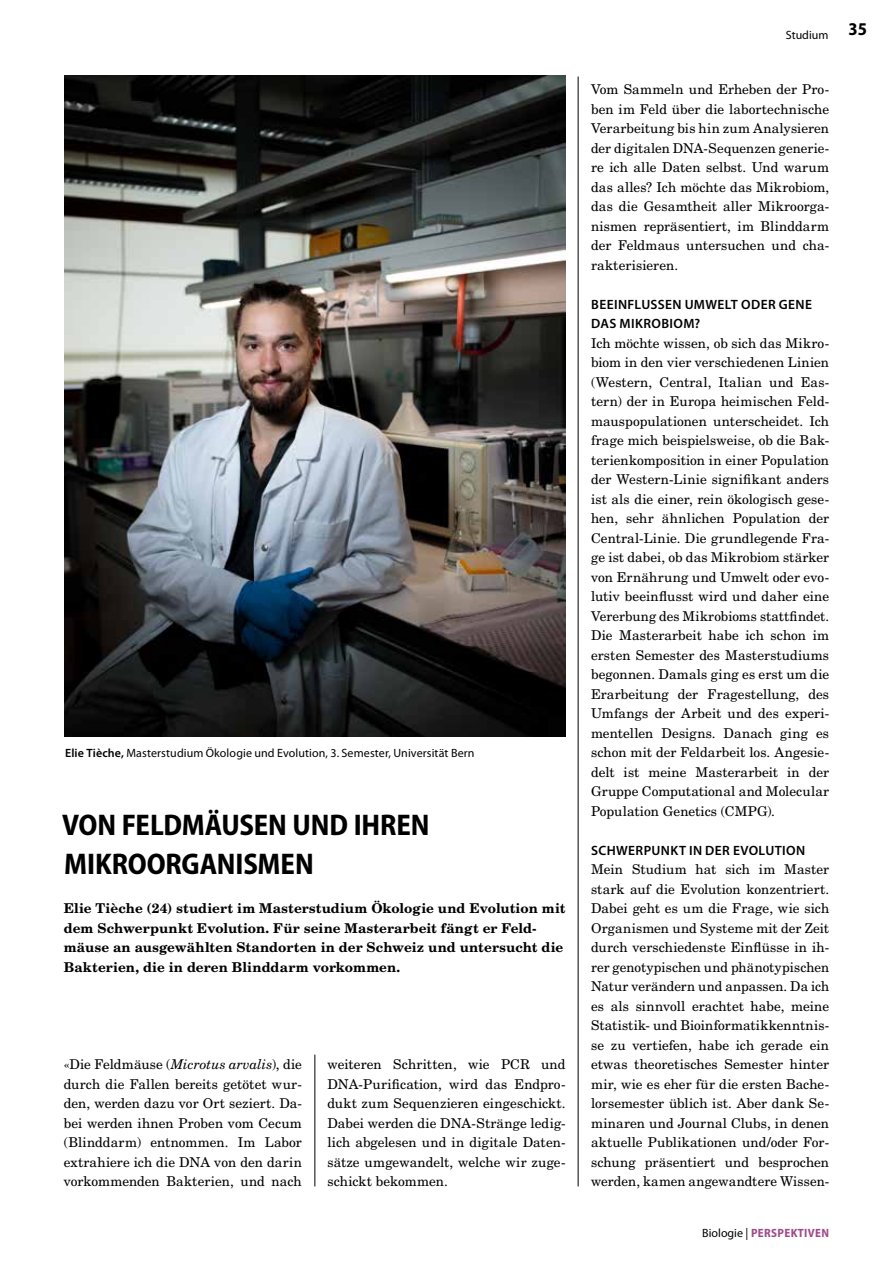
<style>
.page{position:relative;width:893px;height:1263px;background:#fff}
.page>*{position:absolute;margin:0;border:0;box-sizing:border-box;transform-origin:0 0}
.t1{font:700 semi-condensed 30px/39px "Myriad Pro";letter-spacing:-.005em;color:#000}
.t2{font:700 semi-condensed 18px "Myriad Pro";color:#000}
.t3{font:13.5px/19.5px "New Century Schlbk LT Std";color:#000;text-align:justify}
.t4{font:700 13.5px/19.5px "New Century Schlbk LT Std";letter-spacing:.005em;color:#000}
.t5{font:600 13.5px/19.5px "Myriad Pro";letter-spacing:.03em;color:#000}
.t6{font:12px "Myriad Pro";letter-spacing:.01em;color:#000}
.t7{font:700 semi-condensed 12px "Myriad Pro";letter-spacing:.03em;color:#9d4a8b}
.s1{font-weight:600}
.s2{font-style:italic}
.s3{font-weight:400;font-stretch:normal;color:#000}
</style>
<div class="page">
<hr style="left:578px;top:77px;width:1px;height:1109px;background:#000">
<hr style="left:315px;top:1054px;width:1px;height:132px;background:#000">
<img style="left:64px;top:75px;width:502px;height:661px">
<p class="t6" style="left:65px;top:746px;width:411px"><span class="s1">Elie Tièche,</span> Masterstudium Ökologie und Evolution, 3. Semester, Universität Bern</p>
<h1 class="t1" style="left:62px;top:805px;width:369px">VON FELDMÄUSEN UND IHREN<br>MIKROORGANISMEN</h1>
<p class="t4" style="left:64px;top:899px;width:503px">Elie Tièche (24) studiert im Masterstudium Ökologie und Evolution mit dem Schwerpunkt Evolution. Für seine Masterarbeit fängt er Feld&shy;mäuse an ausgewählten Standorten in der Schweiz und untersucht die Bakterien, die in deren Blinddarm vorkommen.</p>
<p class="t3" style="left:64px;top:1055px;width:240px">«Die Feldmäuse (<span class="s2">Microtus arvalis</span>), die durch die Fallen bereits getötet wur&shy;den, werden dazu vor Ort seziert. Da&shy;bei werden ihnen Proben vom Cecum (Blinddarm) entnommen. Im Labor extrahiere ich die DNA von den darin vorkommenden Bakterien, und nach</p>
<p class="t3" style="left:327px;top:1055px;width:240px">weiteren Schritten, wie PCR und DNA-Purification, wird das Endpro&shy;dukt zum Sequenzieren eingeschickt.<br>Dabei werden die DNA-Stränge ledig&shy;lich abgelesen und in digitale Daten&shy;sätze umgewandelt, welche wir zuge&shy;schickt bekommen.</p>
<p class="t6" style="left:786px;top:28px;width:44px">Studium</p>
<p class="t3" style="left:591px;top:80px;width:240px">Vom Sammeln und Erheben der Pro&shy;ben im Feld über die labortechnische Verarbeitung bis hin zum Analysieren der digitalen DNA-Sequenzen generie&shy;re ich alle Daten selbst. Und warum das alles? Ich möchte das Mikrobiom, das die Gesamtheit aller Mikroorga&shy;nismen repräsentiert, im Blinddarm der Feldmaus untersuchen und cha&shy;rakterisieren.</p>
<p class="t5" style="left:591px;top:294px;width:222px">BEEINFLUSSEN UMWELT ODER GENE<br>DAS MIKROBIOM?</p>
<p class="t3" style="left:591px;top:333px;width:240px">Ich möchte wissen, ob sich das Mikro&shy;biom in den vier verschiedenen Linien (Western, Central, Italian und Eas&shy;tern) der in Europa heimischen Feld&shy;mauspopulationen unterscheidet. Ich frage mich beispielsweise, ob die Bak&shy;terienkomposition in einer Population der Western-Linie signifikant anders ist als die einer, rein ökologisch gese&shy;hen, sehr ähnlichen Population der Central-Linie. Die grundlegende Fra&shy;ge ist dabei, ob das Mikrobiom stärker von Ernährung und Umwelt oder evo&shy;lutiv beeinflusst wird und daher eine Vererbung des Mikrobioms stattfindet.<br>Die Masterarbeit habe ich schon im ersten Semester des Masterstudiums begonnen. Damals ging es erst um die Erarbeitung der Fragestellung, des Umfangs der Arbeit und des experi&shy;mentellen Designs. Danach ging es schon mit der Feldarbeit los. Angesie&shy;delt ist meine Masterarbeit in der Gruppe Computational and Molecular Population Genetics (CMPG).</p>
<p class="t5" style="left:591px;top:840px;width:216px">SCHWERPUNKT IN DER EVOLUTION</p>
<p class="t3" style="left:591px;top:860px;width:240px">Mein Studium hat sich im Master stark auf die Evolution konzentriert.<br>Dabei geht es um die Frage, wie sich Organismen und Systeme mit der Zeit durch verschiedenste Einflüsse in ih&shy;rer genotypischen und phänotypischen Natur verändern und anpassen. Da ich es als sinnvoll erachtet habe, meine Statistik- und Bioinformatikkenntnis&shy;se zu vertiefen, habe ich gerade ein etwas theoretisches Semester hinter mir, wie es eher für die ersten Bache&shy;lorsemester üblich ist. Aber dank Se&shy;minaren und Journal Clubs, in denen aktuelle Publikationen und/oder For&shy;schung präsentiert und besprochen werden, kamen angewandtere Wissen-</p>
<p class="t7" style="left:702px;top:1225px;width:128px"><span class="s3">Biologie |</span> PERSPEKTIVEN</p>
<h2 class="t2" style="left:848px;top:17px;width:20px">35</h2>
</div>
